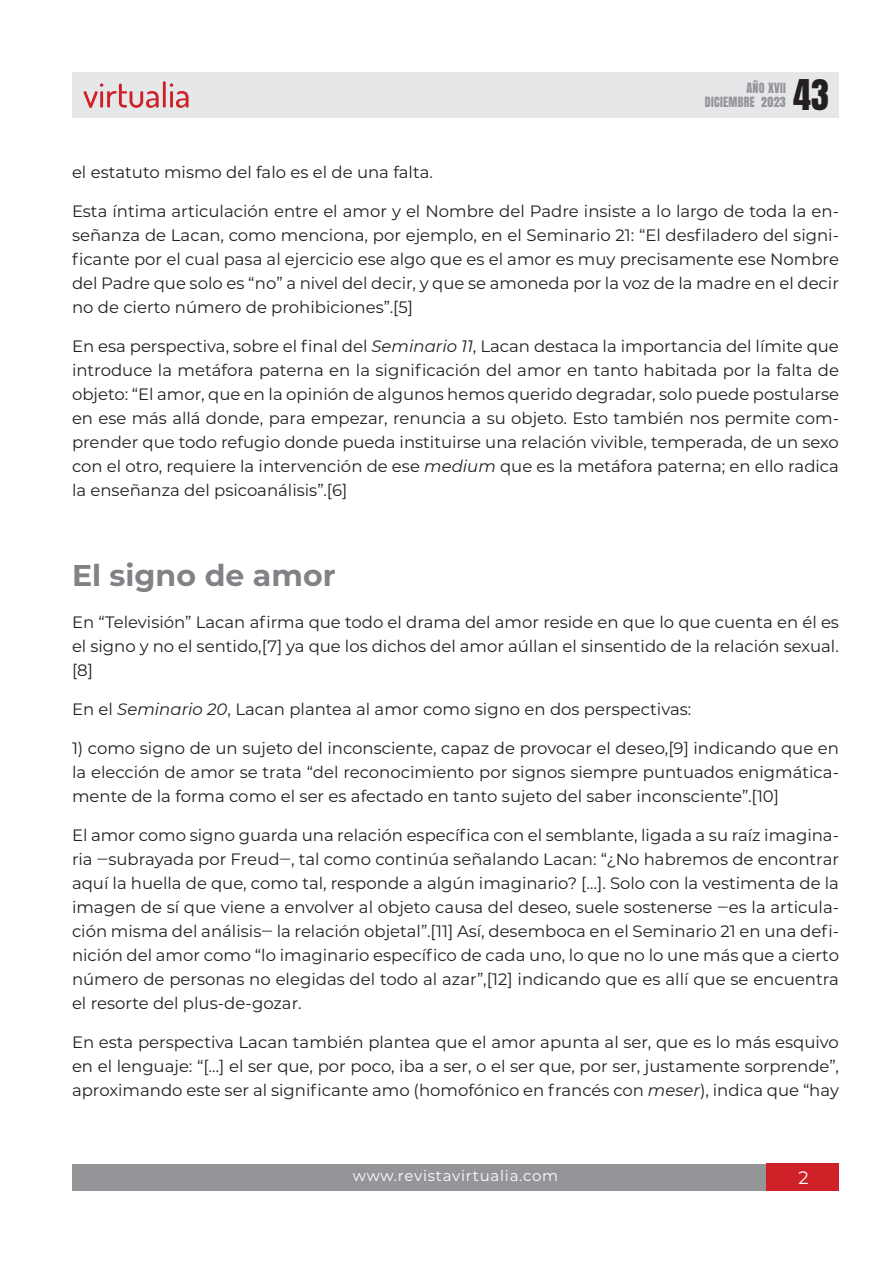
<style>
.page{position:relative;width:893px;height:1263px;background:#fff}
.page>*{position:absolute;margin:0;border:0;box-sizing:border-box;transform-origin:0 0}
.t1{font:36px "Anton";color:#231f20}
.SubTitulo1{font:700 30px "Montserrat";color:#808285}
.t2{font:18px "Montserrat";color:#fff}
.Parrafo{font:16.5px/24px "Montserrat";color:#231f20;text-align:justify}
.t3{font:15px "Montserrat";letter-spacing:.05em;color:#fff}
.t4{font:12px/14.4px "Anton";letter-spacing:.025em;color:#939598;text-align:right}
.s1{font-style:italic}
</style>
<div class="page">
<div style="left:72px;top:1164px;width:750px;height:27px;background:#939598"></div>
<div style="left:767px;top:1164px;width:72px;height:27px;background:#cd2027"></div>
<div style="left:72px;top:72px;width:767px;height:45px;background:#e6e7e9"></div>
<svg style="left:84px;top:81px;width:105px;height:27px"></svg>
<p class="t4" style="left:705px;top:82px;width:82px">AÑO XVII<br>DICIEMBRE 2023</p>
<h1 class="t1" style="left:793px;top:76px;width:37px">43</h1>
<p class="Parrafo" style="left:72px;top:159px;width:362px">el estatuto mismo del falo es el de una falta.</p>
<p class="Parrafo" style="left:72px;top:198px;width:768px">Esta íntima articulación entre el amor y el Nombre del Padre insiste a lo largo de toda la en&shy;señanza de Lacan, como menciona, por ejemplo, en el Seminario 21: “El desfiladero del signi&shy;ficante por el cual pasa al ejercicio ese algo que es el amor es muy precisamente ese Nombre del Padre que solo es “no” a nivel del decir, y que se amoneda por la voz de la madre en el decir no de cierto número de prohibiciones”.[5]</p>
<p class="Parrafo" style="left:72px;top:333px;width:769px">En esa perspectiva, sobre el final del <span class="s1">Seminario 11</span>, Lacan destaca la importancia del límite que introduce la metáfora paterna en la significación del amor en tanto habitada por la falta de objeto: “El amor, que en la opinión de algunos hemos querido degradar, solo puede postularse en ese más allá donde, para empezar, renuncia a su objeto. Esto también nos permite com&shy;prender que todo refugio donde pueda instituirse una relación vivible, temperada, de un sexo con el otro, requiere la intervención de ese <span class="s1">medium</span> que es la metáfora paterna; en ello radica la enseñanza del psicoanálisis”.[6]</p>
<p class="SubTitulo1" style="left:72px;top:553px;width:265px">El signo de amor</p>
<p class="Parrafo" style="left:72px;top:609px;width:768px">En “Televisión” Lacan afirma que todo el drama del amor reside en que lo que cuenta en él es el signo y no el sentido,[7] ya que los dichos del amor aúllan el sinsentido de la relación sexual. [8]</p>
<p class="Parrafo" style="left:72px;top:696px;width:621px">En el <span class="s1">Seminario 20</span>, Lacan plantea al amor como signo en dos perspectivas:</p>
<p class="Parrafo" style="left:72px;top:735px;width:768px">1) como signo de un sujeto del inconsciente, capaz de provocar el deseo,[9] indicando que en la elección de amor se trata “del reconocimiento por signos siempre puntuados enigmática&shy;mente de la forma como el ser es afectado en tanto sujeto del saber inconsciente”.[10]</p>
<p class="Parrafo" style="left:72px;top:822px;width:768px">El amor como signo guarda una relación específica con el semblante, ligada a su raíz imagina&shy;ria ‒subrayada por Freud‒, tal como continúa señalando Lacan: “¿No habremos de encontrar aquí la huella de que, como tal, responde a algún imaginario? […]. Solo con la vestimenta de la imagen de sí que viene a envolver al objeto causa del deseo, suele sostenerse ‒es la articula&shy;ción misma del análisis‒ la relación objetal”.[11] Así, desemboca en el Seminario 21 en una defi&shy;nición del amor como “lo imaginario específico de cada uno, lo que no lo une más que a cierto número de personas no elegidas del todo al azar”,[12] indicando que es allí que se encuentra el resorte del plus-de-gozar.</p>
<p class="Parrafo" style="left:72px;top:1029px;width:768px">En esta perspectiva Lacan también plantea que el amor apunta al ser, que es lo más esquivo en el lenguaje: “[…] el ser que, por poco, iba a ser, o el ser que, por ser, justamente sorprende”, aproximando este ser al significante amo (homofónico en francés con <span class="s1">meser</span>), indica que “hay</p>
<p class="t3" style="left:353px;top:1165px;width:207px">www.revistavirtualia.com</p>
<p class="t2" style="left:798px;top:1165px;width:12px">2</p>
</div>
